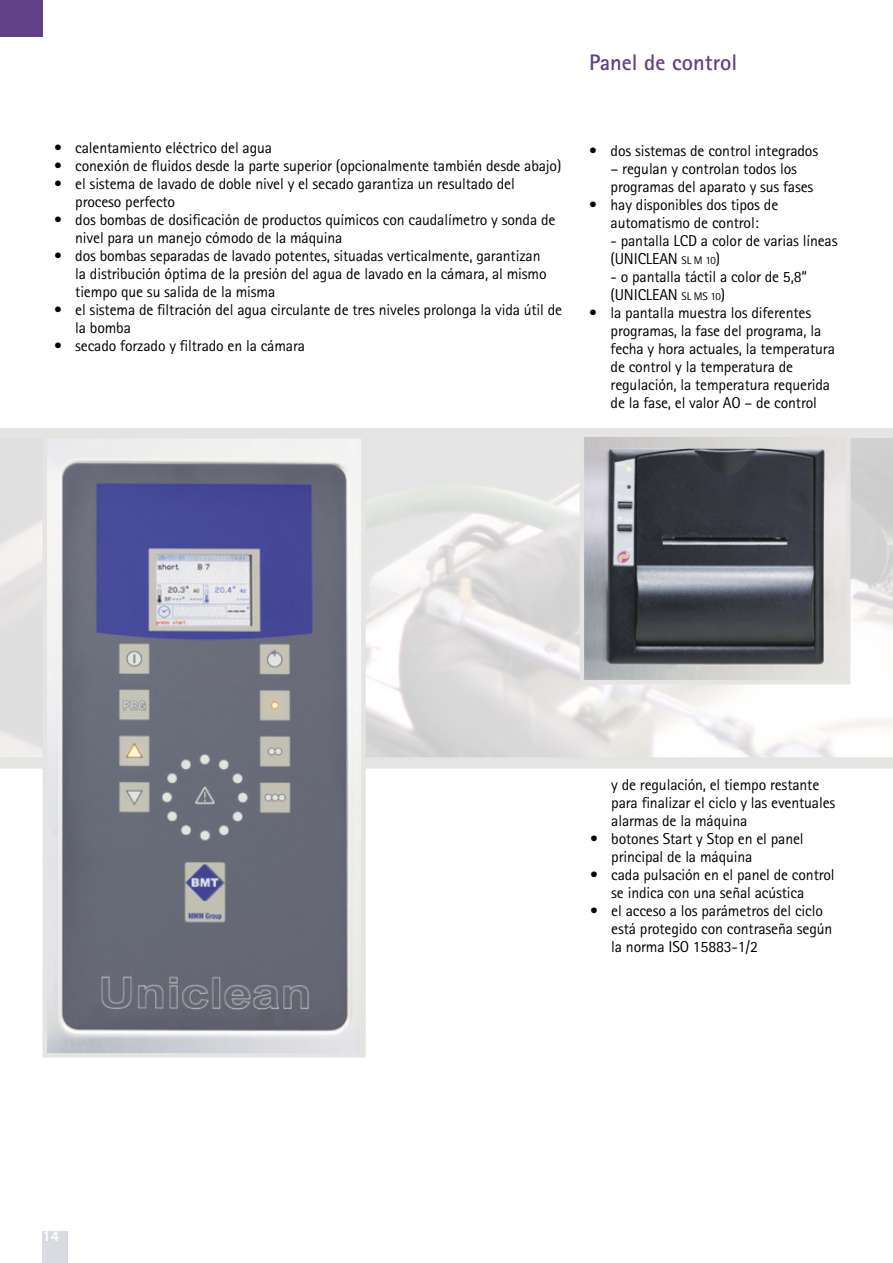
<style>
.page{position:relative;width:893px;height:1263px;background:#fff}
.page>*{position:absolute;margin:0;border:0;box-sizing:border-box;transform-origin:0 0}
.podnadpis_sl_10{font:700 22.5px "Rotis Sans Serif Std";color:#614087}
.odrazka{font:15.75px/18px "Rotis Sans Serif Std";letter-spacing:-.01em;color:#000}
.t1{font:800 15px "Rotis Sans Serif Std";color:#fff}
.s1{font-size:10.95px}
</style>
<div class="page">
<div style="left:43px;top:1231px;width:25px;height:32px;background:#d8dce0"></div>
<div style="left:0;top:428px;width:893px;height:9px;background:#e4e4e3"></div>
<div style="left:0;top:757px;width:893px;height:11px;background:#e4e4e3"></div>
<div style="left:0;top:0;width:43px;height:36px;background:#614087"></div>
<img style="left:585px;top:437px;width:260px;height:242px">
<div style="left:580px;top:432px;width:270px;height:252px;border:4px solid #e4e4e3"></div>
<img style="left:48px;top:439px;width:313px;height:613px">
<div style="left:43px;top:434px;width:323px;height:623px;border:4px solid #e4e4e3"></div>
<p class="podnadpis_sl_10" style="left:589px;top:48px;width:149px">Panel de control</p>
<p class="odrazka" style="left:54px;top:139px;width:220px">• calentamiento eléctrico del agua</p>
<p class="odrazka" style="left:54px;top:157px;width:509px">• conexión de fluidos desde la parte superior (opcionalmente también desde abajo)</p>
<p class="odrazka" style="left:75px;top:175px;width:441px;text-indent:-21px">• el sistema de lavado de doble nivel y el secado garantiza un resultado del proceso perfecto</p>
<p class="odrazka" style="left:75px;top:211px;width:482px;text-indent:-21px">• dos bombas de dosificación de productos químicos con caudalímetro y sonda de nivel para un manejo cómodo de la máquina</p>
<p class="odrazka" style="left:75px;top:247px;width:473px;text-indent:-21px">• dos bombas separadas de lavado potentes, situadas verticalmente, garantizan la distribución óptima de la presión del agua de lavado en la cámara, al mismo tiempo que su salida de la misma</p>
<p class="odrazka" style="left:75px;top:301px;width:488px;text-indent:-21px">• el sistema de filtración del agua circulante de tres niveles prolonga la vida útil de la bomba</p>
<p class="odrazka" style="left:54px;top:337px;width:253px">• secado forzado y filtrado en la cámara</p>
<p class="odrazka" style="left:589px;top:141px;width:230px">• dos sistemas de control integrados</p>
<p class="odrazka" style="left:611px;top:159px;width:204px">– regulan y controlan todos los programas del aparato y sus fases</p>
<p class="odrazka" style="left:589px;top:195px;width:190px;text-align:center">• hay disponibles dos tipos de automatismo de control:</p>
<p class="odrazka" style="left:611px;top:231px;width:228px">- pantalla LCD a color de varias líneas (UNICLEAN <span class="s1">SL M 10</span>)</p>
<p class="odrazka" style="left:611px;top:267px;width:198px">- o pantalla táctil a color de 5,8“ (UNICLEAN <span class="s1">SL MS 10</span>)</p>
<p class="odrazka" style="left:611px;top:303px;width:226px;text-indent:-21px">• la pantalla muestra los diferentes programas, la fase del programa, la fecha y hora actuales, la temperatura de control y la temperatura de regulación, la temperatura requerida de la fase, el valor AO – de control</p>
<p class="t1" style="left:43px;top:1227px;width:18px">14</p>
<p class="odrazka" style="left:611px;top:775px;width:226px">y de regulación, el tiempo restante para finalizar el ciclo y las eventuales alarmas de la máquina</p>
<p class="odrazka" style="left:611px;top:829px;width:194px;text-indent:-21px">• botones Start y Stop en el panel principal de la máquina</p>
<p class="odrazka" style="left:590px;top:865px;width:246px;text-align:center">• cada pulsación en el panel de control se indica con una señal acústica</p>
<p class="odrazka" style="left:611px;top:901px;width:223px;text-indent:-21px">• el acceso a los parámetros del ciclo está protegido con contraseña según la norma ISO 15883-1/2</p>
</div>
